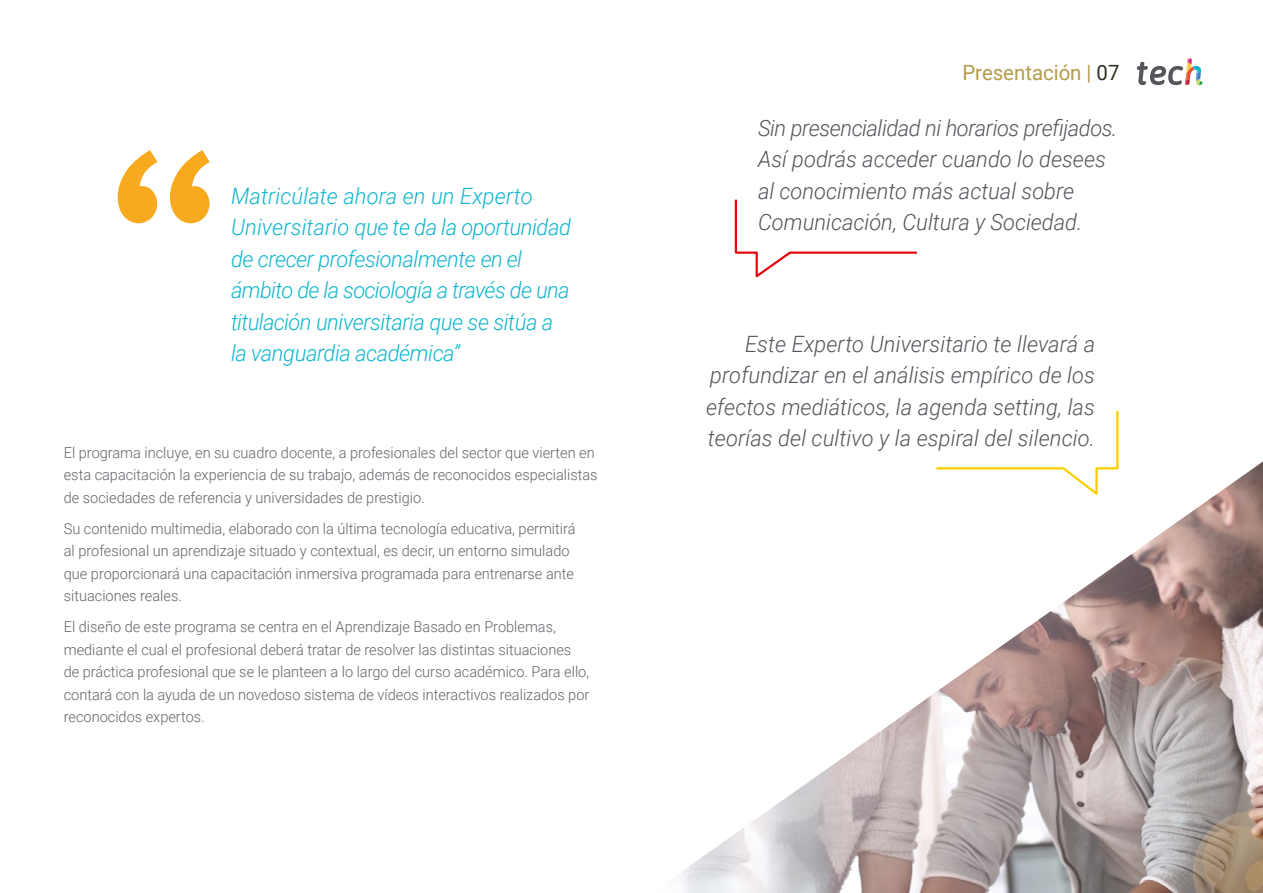
<style>
.page{position:relative;width:1263px;height:893px;background:#fff}
.page>*{position:absolute;margin:0;border:0;box-sizing:border-box;transform-origin:0 0}
.t1{font:italic 300 22.5px/31.5px "Roboto";color:#52555b;text-align:justify}
.t2{font:italic 300 22.5px/31.5px "Roboto";letter-spacing:-.02em;color:#0fb6cf}
.t3{font:21px "Roboto";color:#b49c4b}
.t4{font:300 15px/22.5px "Roboto";color:#61646a}
.s1{color:#312e20}
</style>
<div class="page">
<svg style="left:118px;top:150px;width:92px;height:73px"></svg>
<img style="left:682px;top:461px;width:581px;height:432px">
<svg style="left:934px;top:411px;width:185px;height:87px"></svg>
<svg style="left:734px;top:199px;width:183px;height:79px"></svg>
<svg style="left:1137px;top:58px;width:65px;height:28px"></svg>
<h1 class="t2" style="left:231px;top:179px;width:341px">Matricúlate ahora en un Experto Universitario que te da la oportunidad de crecer profesionalmente en el ámbito de la sociología a través de una titulación universitaria que se sitúa a la vanguardia académica”</h1>
<p class="t4" style="left:64px;top:441px;width:535px">El programa incluye, en su cuadro docente, a profesionales del sector que vierten en esta capacitación la experiencia de su trabajo, además de reconocidos especialistas de sociedades de referencia y universidades de prestigio.</p>
<p class="t4" style="left:64px;top:517px;width:513px">Su contenido multimedia, elaborado con la última tecnología educativa, permitirá al profesional un aprendizaje situado y contextual, es decir, un entorno simulado que proporcionará una capacitación inmersiva programada para entrenarse ante situaciones reales.</p>
<p class="t4" style="left:64px;top:615px;width:527px">El diseño de este programa se centra en el Aprendizaje Basado en Problemas, mediante el cual el profesional deberá tratar de resolver las distintas situaciones de práctica profesional que se le planteen a lo largo del curso académico. Para ello, contará con la ayuda de un novedoso sistema de vídeos interactivos realizados por reconocidos expertos.</p>
<h2 class="t3" style="left:962px;top:57px;width:159px">Presentación | <span class="s1">07</span></h2>
<h1 class="t1" style="left:758px;top:111px;width:361px;text-align:left">Sin presencialidad ni horarios prefijados.<br>Así podrás acceder cuando lo desees al conocimiento más actual sobre Comunicación, Cultura y Sociedad.</h1>
<h1 class="t1" style="left:706px;top:327px;width:390px;text-indent:39px">Este Experto Universitario te llevará a profundizar en el análisis empírico de los efectos mediáticos, la agenda setting, las teorías del cultivo y la espiral del silencio.</h1>
</div>
